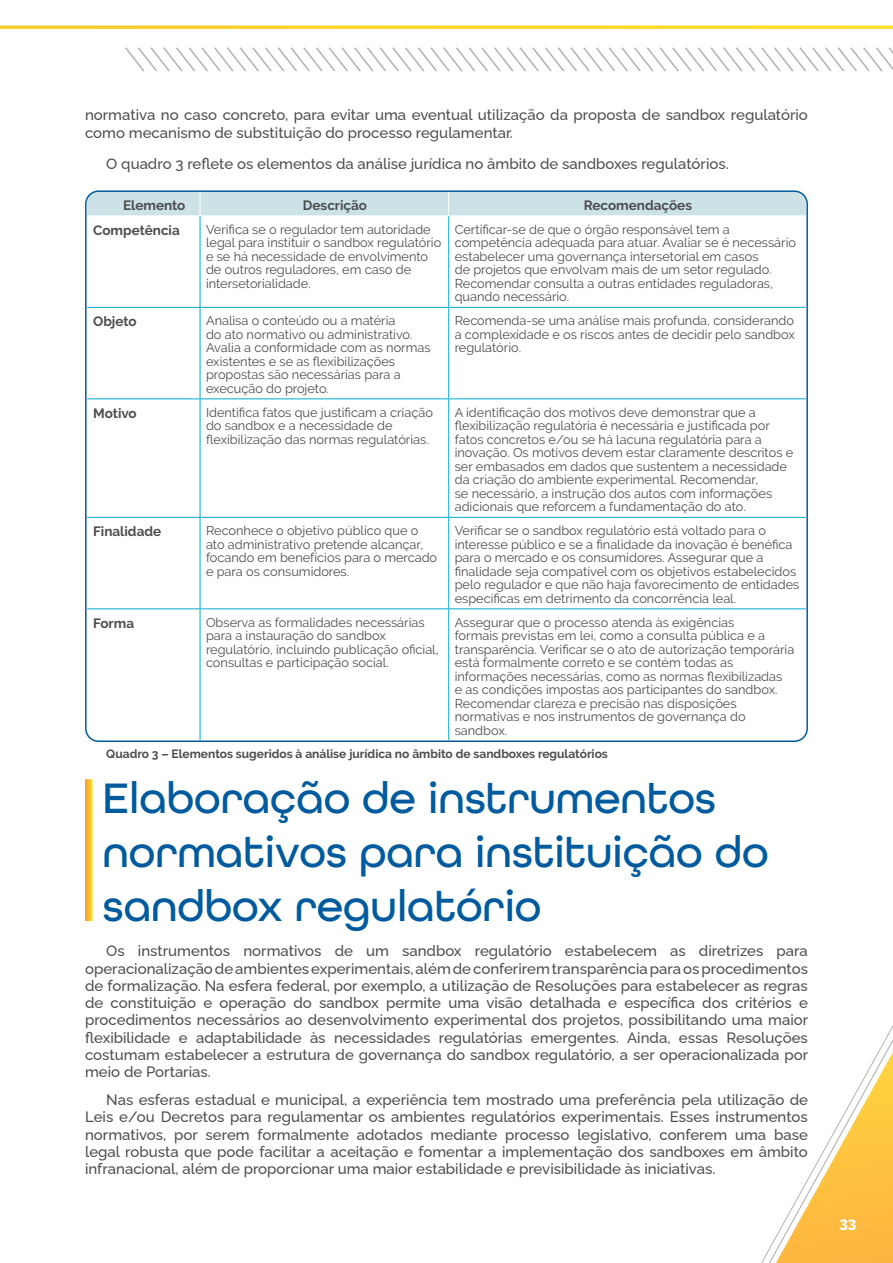
<style>
.page{position:relative;width:893px;height:1263px;background:#fff}
.page>*{position:absolute;margin:0;border:0;box-sizing:border-box;transform-origin:0 0}
.t1{font:500 45px/54px "All Round Gothic";color:#005b9e}
.t2{font:500 15px/17.2px "Raleway";color:#4d4d4f;text-align:justify}
.t3{font:800 15px "Raleway";color:#fff}
.t4{font:700 13.5px "Raleway";color:#4d4d4f}
.t5{font:12.75px/13.5px "Raleway";color:#4d4d4f}
.t6{font:700 12px "Raleway";color:#4d4d4f}
</style>
<div class="page">
<svg style="left:761px;top:1025px;width:132px;height:238px"></svg>
<svg style="left:0;top:25px;width:893px;height:4px;background:#fbda45"></svg>
<svg style="left:125px;top:47px;width:768px;height:25px"></svg>
<div style="left:88px;top:193px;width:717px;height:22px;background:#cce2e6"></div>
<hr style="left:200px;top:216px;width:1px;height:91px;background:#00abcd">
<hr style="left:448px;top:216px;width:1px;height:91px;background:#00abcd">
<hr style="left:87px;top:307px;width:113px;height:1px;background:#00abcd">
<hr style="left:200px;top:307px;width:249px;height:1px;background:#00abcd">
<hr style="left:200px;top:308px;width:1px;height:90px;background:#00abcd">
<hr style="left:449px;top:307px;width:357px;height:1px;background:#00abcd">
<hr style="left:448px;top:308px;width:1px;height:90px;background:#00abcd">
<hr style="left:87px;top:398px;width:113px;height:1px;background:#00abcd">
<hr style="left:200px;top:398px;width:249px;height:1px;background:#00abcd">
<hr style="left:200px;top:399px;width:1px;height:118px;background:#00abcd">
<hr style="left:449px;top:398px;width:357px;height:1px;background:#00abcd">
<hr style="left:448px;top:399px;width:1px;height:118px;background:#00abcd">
<hr style="left:87px;top:517px;width:113px;height:1px;background:#00abcd">
<hr style="left:200px;top:517px;width:249px;height:1px;background:#00abcd">
<hr style="left:200px;top:518px;width:1px;height:90px;background:#00abcd">
<hr style="left:449px;top:517px;width:357px;height:1px;background:#00abcd">
<hr style="left:448px;top:518px;width:1px;height:90px;background:#00abcd">
<hr style="left:87px;top:608px;width:113px;height:1px;background:#00abcd">
<hr style="left:200px;top:608px;width:249px;height:1px;background:#00abcd">
<hr style="left:200px;top:609px;width:1px;height:131px;background:#00abcd">
<hr style="left:449px;top:608px;width:357px;height:1px;background:#00abcd">
<hr style="left:448px;top:609px;width:1px;height:131px;background:#00abcd">
<svg style="left:85px;top:779px;width:8px;height:142px"></svg>
<p class="t2" style="left:85px;top:105px;width:724px;line-height:18px">normativa no caso concreto, para evitar uma eventual utilização da proposta de sandbox regulatório como mecanismo de substituição do processo regulamentar.</p>
<p class="t2" style="left:106px;top:154px;width:624px">O quadro 3 reflete os elementos da análise jurídica no âmbito de sandboxes regulatórios.</p>
<p class="t4" style="left:123px;top:197px;width:64px">Elemento</p>
<p class="t4" style="left:303px;top:197px;width:66px">Descrição</p>
<p class="t4" style="left:584px;top:197px;width:110px">Recomendações</p>
<p class="t4" style="left:93px;top:222px;width:88px">Competência</p>
<p class="t5" style="left:206px;top:223px;width:237px">Verifica se o regulador tem autoridade legal para instituir o sandbox regulatório e se há necessidade de envolvimento de outros reguladores, em caso de intersetorialidade.</p>
<p class="t5" style="left:455px;top:223px;width:343px">Certificar-se de que o órgão responsável tem a competência adequada para atuar. Avaliar se é necessário estabelecer uma governança intersetorial em casos<br>de projetos que envolvam mais de um setor regulado.<br>Recomendar consulta a outras entidades reguladoras, quando necessário.</p>
<p class="t4" style="left:93px;top:314px;width:45px">Objeto</p>
<p class="t5" style="left:206px;top:314px;width:226px">Analisa o conteúdo ou a matéria<br>do ato normativo ou administrativo.<br>Avalia a conformidade com as normas existentes e se as flexibilizações propostas são necessárias para a execução do projeto.</p>
<p class="t5" style="left:455px;top:314px;width:342px;text-align:justify">Recomenda-se uma análise mais profunda, considerando a complexidade e os riscos antes de decidir pelo sandbox regulatório.</p>
<p class="t4" style="left:93px;top:405px;width:45px">Motivo</p>
<p class="t5" style="left:206px;top:406px;width:228px">Identifica fatos que justificam a criação do sandbox e a necessidade de flexibilização das normas regulatórias.</p>
<p class="t5" style="left:455px;top:406px;width:340px">A identificação dos motivos deve demonstrar que a flexibilização regulatória é necessária e justificada por fatos concretos e/ou se há lacuna regulatória para a inovação. Os motivos devem estar claramente descritos e ser embasados em dados que sustentem a necessidade da criação do ambiente experimental. Recomendar,<br>se necessário, a instrução dos autos com informações adicionais que reforcem a fundamentação do ato.</p>
<p class="t4" style="left:93px;top:524px;width:70px">Finalidade</p>
<p class="t5" style="left:206px;top:524px;width:233px">Reconhece o objetivo público que o ato administrativo pretende alcançar, focando em benefícios para o mercado e para os consumidores.</p>
<p class="t5" style="left:455px;top:524px;width:346px">Verificar se o sandbox regulatório está voltado para o interesse público e se a finalidade da inovação é benéfica para o mercado e os consumidores. Assegurar que a finalidade seja compatível com os objetivos estabelecidos pelo regulador e que não haja favorecimento de entidades específicas em detrimento da concorrência leal.</p>
<p class="t4" style="left:93px;top:615px;width:43px">Forma</p>
<p class="t5" style="left:206px;top:616px;width:234px">Observa as formalidades necessárias para a instauração do sandbox regulatório, incluindo publicação oficial, consultas e participação social.</p>
<p class="t5" style="left:455px;top:616px;width:341px">Assegurar que o processo atenda às exigências<br>formais previstas em lei, como a consulta pública e a transparência. Verificar se o ato de autorização temporária está formalmente correto e se contém todas as informações necessárias, como as normas flexibilizadas<br>e as condições impostas aos participantes do sandbox.<br>Recomendar clareza e precisão nas disposições normativas e nos instrumentos de governança do sandbox.</p>
<p class="t6" style="left:106px;top:747px;width:503px">Quadro 3 – Elementos sugeridos à análise jurídica no âmbito de sandboxes regulatórios</p>
<h1 class="t1" style="left:103px;top:771px;width:668px">Elaboração de instrumentos normativos para instituição do sandbox regulatório</h1>
<p class="t2" style="left:85px;top:941px;width:725px;text-indent:21px">Os instrumentos normativos de um sandbox regulatório estabelecem as diretrizes para operacionalização de ambientes experimentais, além de conferirem transparência para os procedimentos de formalização. Na esfera federal, por exemplo, a utilização de Resoluções para estabelecer as regras de constituição e operação do sandbox permite uma visão detalhada e específica dos critérios e procedimentos necessários ao desenvolvimento experimental dos projetos, possibilitando uma maior flexibilidade e adaptabilidade às necessidades regulatórias emergentes. Ainda, essas Resoluções costumam estabelecer a estrutura de governança do sandbox regulatório, a ser operacionalizada por meio de Portarias.</p>
<p class="t2" style="left:85px;top:1089px;width:724px;text-indent:21px">Nas esferas estadual e municipal, a experiência tem mostrado uma preferência pela utilização de Leis e/ou Decretos para regulamentar os ambientes regulatórios experimentais. Esses instrumentos normativos, por serem formalmente adotados mediante processo legislativo, conferem uma base legal robusta que pode facilitar a aceitação e fomentar a implementação dos sandboxes em âmbito infranacional, além de proporcionar uma maior estabilidade e previsibilidade às iniciativas.</p>
<p class="t3" style="left:839px;top:1211px;width:19px">33</p>
</div>
